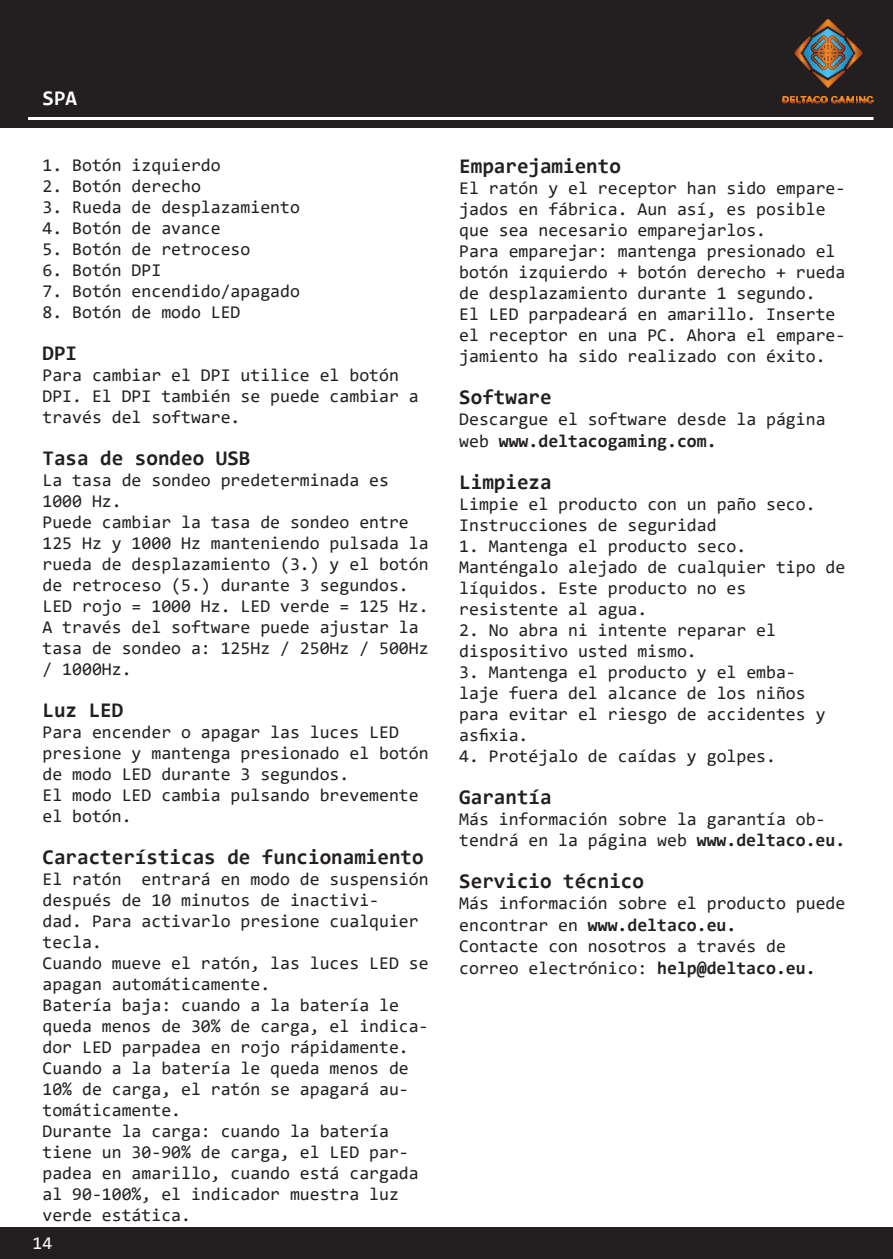
<style>
.page{position:relative;width:893px;height:1259px;background:#fff}
.page>*{position:absolute;margin:0;border:0;box-sizing:border-box;transform-origin:0 0}
.t1{font:700 21px "Consolas";color:#231f20}
.t2{font:700 21px "Consolas";color:#fff}
.t3{font:18px/21px "Consolas";color:#231f20}
.t4{font:18px "Consolas";color:#fff}
.s1{font-weight:700}
</style>
<div class="page">
<div style="left:0;top:0;width:893px;height:128px;background:#231f20"></div>
<div style="left:0;top:1227px;width:893px;height:32px;background:#231f20"></div>
<svg style="left:782px;top:96px;width:91px;height:8px"></svg>
<svg style="left:794px;top:19px;width:68px;height:69px"></svg>
<hr style="left:28px;top:117px;width:845px;height:3px;background:#fff">
<p class="t2" style="left:43px;top:84px;width:36px">SPA</p>
<p class="t3" style="left:43px;top:154px;width:180px">1. Botón izquierdo</p>
<p class="t3" style="left:43px;top:175px;width:160px">2. Botón derecho</p>
<p class="t3" style="left:43px;top:196px;width:259px">3. Rueda de desplazamiento</p>
<p class="t3" style="left:43px;top:217px;width:180px">4. Botón de avance</p>
<p class="t3" style="left:43px;top:238px;width:209px">5. Botón de retroceso</p>
<p class="t3" style="left:43px;top:259px;width:120px">6. Botón DPI</p>
<p class="t3" style="left:43px;top:280px;width:259px">7. Botón encendido/apagado</p>
<p class="t3" style="left:43px;top:301px;width:200px">8. Botón de modo LED</p>
<p class="t1" style="left:43px;top:339px;width:36px">DPI</p>
<p class="t3" style="left:43px;top:364px;width:378px">Para cambiar el DPI utilice el botón<br>DPI. El DPI también se puede cambiar a través del software.</p>
<p class="t1" style="left:43px;top:444px;width:209px">Tasa de sondeo USB</p>
<p class="t3" style="left:43px;top:469px;width:388px">La tasa de sondeo predeterminada es<br>1000 Hz.<br>Puede cambiar la tasa de sondeo entre<br>125 Hz y 1000 Hz manteniendo pulsada la rueda de desplazamiento (3.) y el botón de retroceso (5.) durante 3 segundos.<br>LED rojo = 1000 Hz. LED verde = 125 Hz.<br>A través del software puede ajustar la tasa de sondeo a: 125Hz / 250Hz / 500Hz / 1000Hz.</p>
<p class="t1" style="left:43px;top:696px;width:82px">Luz LED</p>
<p class="t3" style="left:43px;top:721px;width:388px">Para encender o apagar las luces LED presione y mantenga presionado el botón de modo LED durante 3 segundos.<br>El modo LED cambia pulsando brevemente el botón.</p>
<p class="t1" style="left:43px;top:843px;width:383px">Características de funcionamiento</p>
<p class="t3" style="left:43px;top:868px;width:388px">El ratón entrará en modo de suspensión después de 10 minutos de inactivi-<br>dad. Para activarlo presione cualquier tecla.<br>Cuando mueve el ratón, las luces LED se apagan automáticamente.<br>Batería baja: cuando a la batería le queda menos de 30% de carga, el indica&shy;dor LED parpadea en rojo rápidamente.<br>Cuando a la batería le queda menos de<br>10% de carga, el ratón se apagará au&shy;tomáticamente.<br>Durante la carga: cuando la batería tiene un 30-90% de carga, el LED par&shy;padea en amarillo, cuando está cargada al 90-100%, el indicador muestra luz verde estática.</p>
<p class="t4" style="left:32px;top:1230px;width:21px">14</p>
<p class="t1" style="left:459px;top:153px;width:163px">Emparejamiento</p>
<p class="t3" style="left:459px;top:177px;width:388px">El ratón y el receptor han sido empare&shy;jados en fábrica. Aun así, es posible que sea necesario emparejarlos.<br>Para emparejar: mantenga presionado el botón izquierdo + botón derecho + rueda de desplazamiento durante 1 segundo.<br>El LED parpadeará en amarillo. Inserte el receptor en una PC. Ahora el empare&shy;jamiento ha sido realizado con éxito.</p>
<p class="t1" style="left:459px;top:384px;width:94px">Software</p>
<p class="t3" style="left:459px;top:408px;width:368px">Descargue el software desde la página web <span class="s1">www.deltacogaming.com.</span></p>
<p class="t1" style="left:459px;top:468px;width:94px">Limpieza</p>
<p class="t3" style="left:459px;top:493px;width:358px">Limpie el producto con un paño seco.<br>Instrucciones de seguridad</p>
<p class="t3" style="left:459px;top:535px;width:388px">1. Mantenga el producto seco.<br>Manténgalo alejado de cualquier tipo de líquidos. Este producto no es resistente al agua.</p>
<p class="t3" style="left:459px;top:619px;width:318px">2. No abra ni intente reparar el dispositivo usted mismo.</p>
<p class="t3" style="left:459px;top:661px;width:368px">3. Mantenga el producto y el emba&shy;laje fuera del alcance de los niños para evitar el riesgo de accidentes y asfixia.</p>
<p class="t3" style="left:459px;top:745px;width:318px">4. Protéjalo de caídas y golpes.</p>
<p class="t1" style="left:459px;top:783px;width:94px">Garantía</p>
<p class="t3" style="left:459px;top:807px;width:388px">Más información sobre la garantía ob&shy;tendrá en la página web <span class="s1">www.deltaco.eu.</span></p>
<p class="t1" style="left:459px;top:868px;width:186px">Servicio técnico</p>
<p class="t3" style="left:459px;top:892px;width:388px">Más información sobre el producto puede encontrar en <span class="s1">www.deltaco.eu.<br></span>Contacte con nosotros a través de correo electrónico: <span class="s1">help@deltaco.eu.</span></p>
</div>
